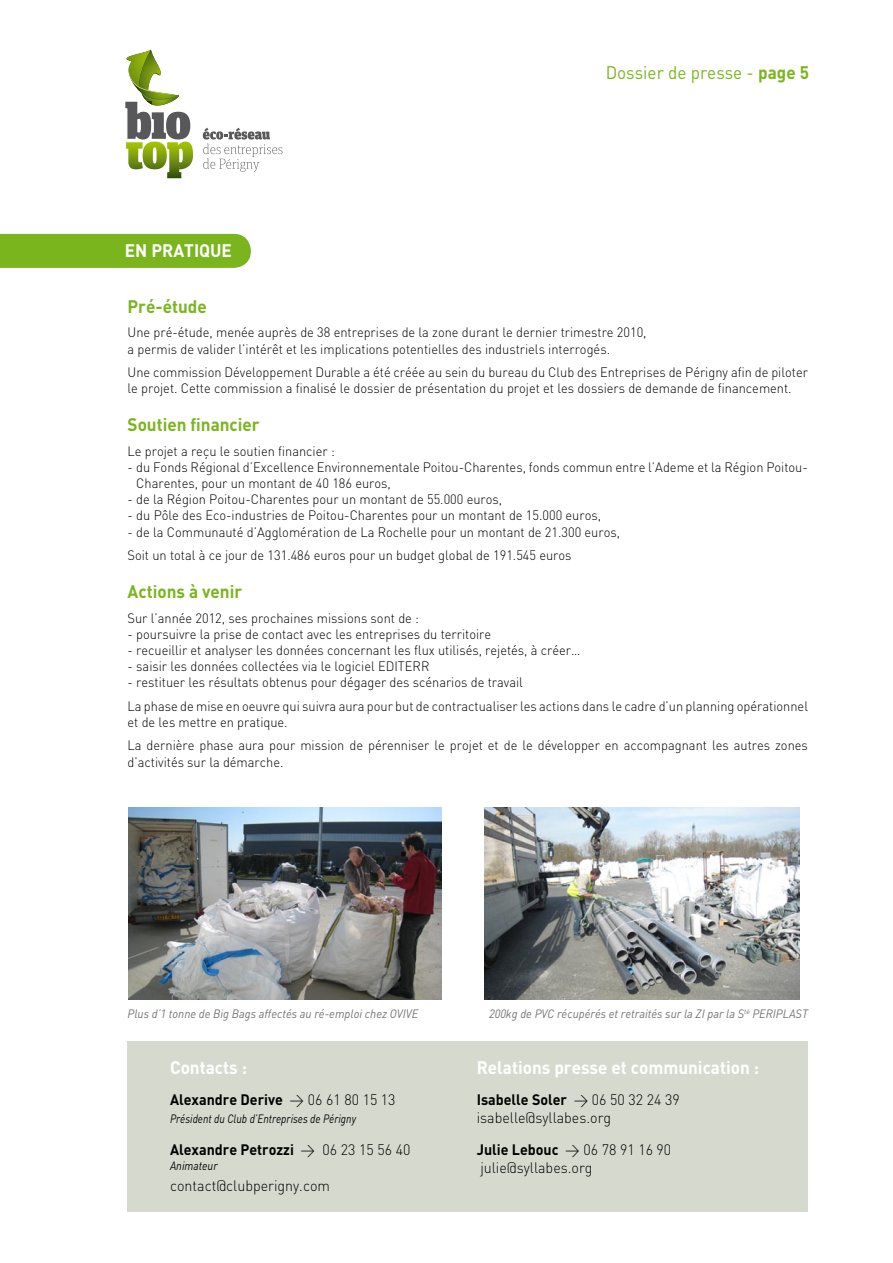
<style>
.page{position:relative;width:893px;height:1263px;background:#fff}
.page>*{position:absolute;margin:0;border:0;box-sizing:border-box;transform-origin:0 0}
.t1{font:700 18px "DINVAINS";color:#fff;scale:.95 1}
.t2{font:700 18px "DINVAINS";color:#7ab51d;scale:.95 1}
.t3{font:18px "DINVAINS";color:#7ab51d;scale:.95 1}
.t4{font:300 15px/18px "DINVAINS";color:#000;scale:.95 1}
.t5{font:700 15px "DINVAINS";color:#000;scale:.95 1}
.t6{font:300 13.5px/16.2px "DINVAINS";color:#000;scale:.95 1}
.t7{font:italic 12px "DINVAINS";color:#707173;scale:.95 1}
.t8{font:italic 12px "DINVAINS";color:#000;scale:.85 1}
.t9{font:italic 12px "DINVAINS";color:#000;scale:.89 1}
.s1{font-weight:700}
.s2{font-weight:300}
</style>
<div class="page">
<div style="left:128px;top:1042px;width:680px;height:170px;background:#d6dace"></div>
<svg style="left:203px;top:128px;width:79px;height:44px"></svg>
<svg style="left:125px;top:50px;width:68px;height:128px"></svg>
<div style="left:0;top:234px;width:251px;height:34px;background:#7ab51d"></div>
<img style="left:128px;top:808px;width:314px;height:191px">
<img style="left:485px;top:808px;width:314px;height:191px">
<h1 class="t1" style="left:125px;top:239px;width:114px">EN PRATIQUE</h1>
<h1 class="t3" style="left:606px;top:61px;width:201px">Dossier de presse - <span class="s1">page</span></h1>
<h1 class="t2" style="left:128px;top:294px;width:85px">Pré-étude</h1>
<p class="t6" style="left:128px;top:324px;width:548px">Une pré-étude, menée auprès de 38 entreprises de la zone durant le dernier trimestre 2010, a permis de valider l’intérêt et les implications potentielles des industriels interrogés.</p>
<p class="t6" style="left:128px;top:364px;width:718px">Une commission Développement Durable a été créée au sein du bureau du Club des Entreprises de Périgny afin de piloter le projet. Cette commission a finalisé le dossier de présentation du projet et les dossiers de demande de financement.</p>
<h1 class="t2" style="left:128px;top:413px;width:141px">Soutien financier</h1>
<p class="t6" style="left:128px;top:443px;width:220px">Le projet a reçu le soutien financier :</p>
<p class="t6" style="left:136px;top:459px;width:708px;text-indent:-9px">- du Fonds Régional d’Excellence Environnementale Poitou-Charentes, fonds commun entre l’Ademe et la Région Poitou-<br>Charentes, pour un montant de 40 186 euros,</p>
<p class="t6" style="left:128px;top:491px;width:396px">- de la Région Poitou-Charentes pour un montant de 55.000 euros,</p>
<p class="t6" style="left:128px;top:507px;width:500px">- du Pôle des Eco-industries de Poitou-Charentes pour un montant de 15.000 euros,</p>
<p class="t6" style="left:128px;top:520px;width:520px;line-height:23.4px">- de la Communauté d’Agglomération de La Rochelle pour un montant de 21.300 euros,<br>Soit un total à ce jour de 131.486 euros pour un budget global de 191.545 euros</p>
<h1 class="t2" style="left:128px;top:580px;width:122px">Actions à venir</h1>
<p class="t6" style="left:128px;top:609px;width:308px">Sur l’année 2012, ses prochaines missions sont de :</p>
<p class="t6" style="left:128px;top:626px;width:384px">- poursuivre la prise de contact avec les entreprises du territoire</p>
<p class="t6" style="left:128px;top:642px;width:478px">- recueillir et analyser les données concernant les flux utilisés, rejetés, à créer…</p>
<p class="t6" style="left:128px;top:658px;width:319px">- saisir les données collectées via le logiciel EDITERR</p>
<p class="t6" style="left:128px;top:671px;width:718px;line-height:23.4px">- restituer les résultats obtenus pour dégager des scénarios de travail<br>La phase de mise en oeuvre qui suivra aura pour but de contractualiser les actions dans le cadre d’un planning opérationnel</p>
<p class="t6" style="left:128px;top:710px;width:718px;line-height:23.4px">et de les mettre en pratique.<br>La dernière phase aura pour mission de pérenniser le projet et de le développer en accompagnant les autres zones</p>
<p class="t6" style="left:128px;top:753px;width:166px">d’activités sur la démarche.</p>
<p class="t7" style="left:128px;top:1006px;width:290px">Plus d’1 tonne de Big Bags affectés au ré-emploi chez Ovive</p>
<p class="t7" style="left:489px;top:1006px;width:292px">200kg de PVC récupérés et retraités sur la ZI par la S<sup>té</sup> Periplas</p>
<p class="t7" style="left:802px;top:1006px;width:8px">t</p>
<h1 class="t1" style="left:170px;top:1055px;width:82px">Contacts :</h1>
<p class="t5" style="left:170px;top:1089px;width:239px">Alexandre Derive <span class="s2">&gt; 06 61 80 15 13</span></p>
<p class="t8" style="left:170px;top:1111px;width:220px">Président du Club d’Entreprises de Périgny</p>
<p class="t5" style="left:170px;top:1140px;width:254px">Alexandre Petrozzi <span class="s2">&gt; 06 23 15 56 40</span></p>
<p class="t9" style="left:170px;top:1158px;width:55px">Animateur</p>
<p class="t4" style="left:170px;top:1177px;width:170px">contact@clubperigny.com</p>
<h1 class="t1" style="left:477px;top:1055px;width:299px">Relations presse et communication :</h1>
<p class="t4" style="left:477px;top:1090px;width:215px"><span class="s1">Isabelle Soler</span> &gt; 06 50 32 24 39 isabelle@syllabes.org</p>
<p class="t4" style="left:477px;top:1141px;width:206px"><span class="s1">Julie Lebouc</span> &gt; 06 78 91 16 90 julie@syllabes.org</p>
</div>
